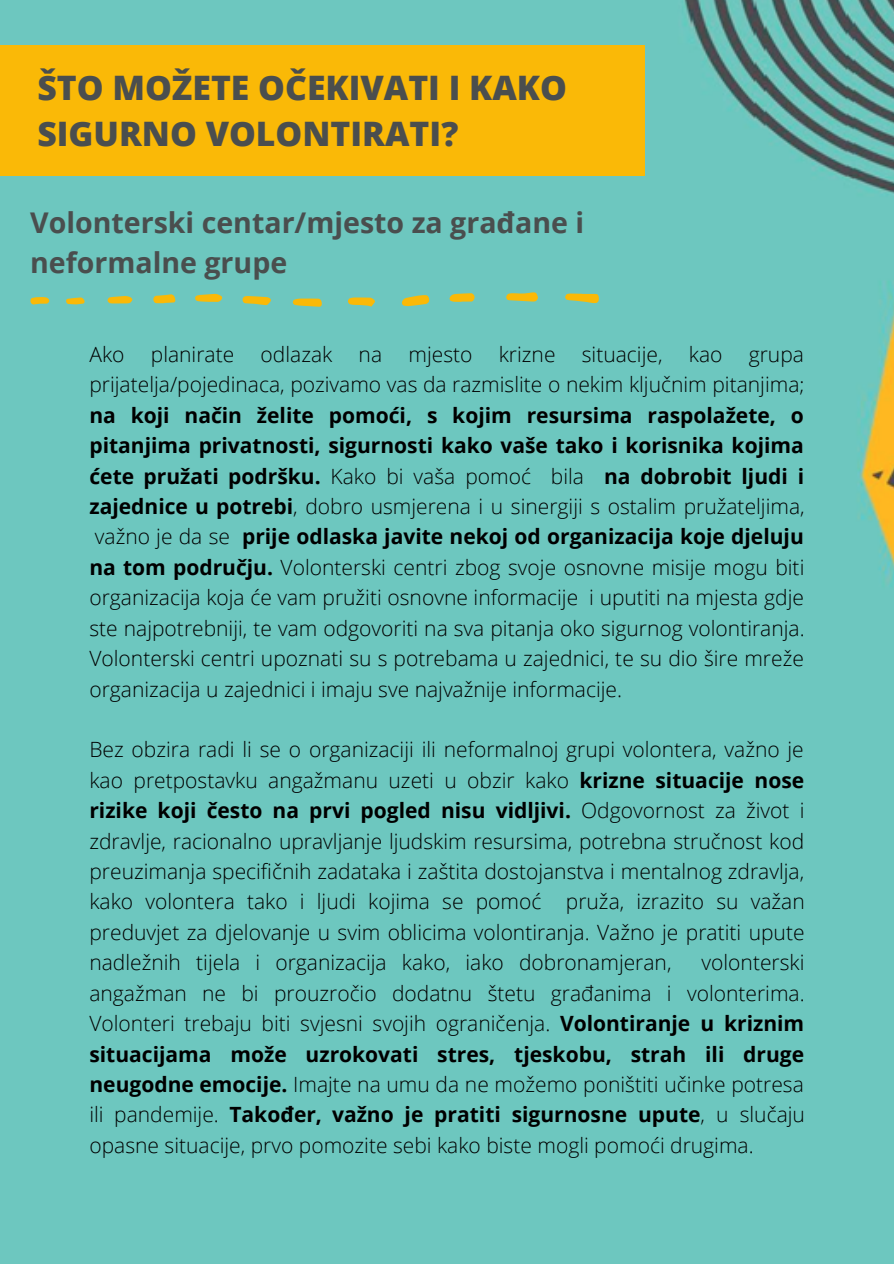
<style>
.page{position:relative;width:894px;height:1264px;background:#fff}
.page>*{position:absolute;margin:0;border:0;box-sizing:border-box;transform-origin:0 0}
.t1{font:800 33.75px/46.2px "Open Sans";color:#4a4e4e}
.t2{font:700 28.5px/39.5px "Open Sans";color:#4a4e4e}
.t3{font:300 21px/30.5px "Open Sans";color:#000;text-align:justify}
.s1{font-weight:700}
</style>
<div class="page">
<div style="left:0;top:0;width:893px;height:1263px;background:#6dc7bf"></div>
<div style="left:0;top:45px;width:644px;height:130px;background:#fab907"></div>
<svg style="left:565px;top:293px;width:34px;height:10px"></svg>
<svg style="left:401px;top:295px;width:28px;height:11px"></svg>
<svg style="left:506px;top:292px;width:32px;height:9px"></svg>
<svg style="left:292px;top:298px;width:30px;height:9px"></svg>
<svg style="left:242px;top:296px;width:29px;height:9px"></svg>
<svg style="left:348px;top:297px;width:27px;height:9px"></svg>
<svg style="left:449px;top:293px;width:25px;height:9px"></svg>
<svg style="left:195px;top:294px;width:27px;height:8px"></svg>
<svg style="left:153px;top:294px;width:22px;height:9px"></svg>
<svg style="left:107px;top:296px;width:25px;height:7px"></svg>
<svg style="left:30px;top:297px;width:19px;height:7px"></svg>
<svg style="left:66px;top:297px;width:19px;height:7px"></svg>
<p class="t1" style="left:37px;top:64px;width:531px">ŠTO MOŽETE OČEKIVATI I KAKO<br>SIGURNO VOLONTIRATI?</p>
<p class="t2" style="left:30px;top:202px;width:555px">Volonterski centar/mjesto za građane i neformalne grupe</p>
<p class="t3" style="left:89px;top:338px;width:37px">Ako</p>
<p class="t3" style="left:151px;top:338px;width:85px">planirate</p>
<p class="t3" style="left:260px;top:338px;width:73px">odlazak</p>
<p class="t3" style="left:358px;top:338px;width:25px">na</p>
<p class="t3" style="left:408px;top:338px;width:65px">mjesto</p>
<p class="t3" style="left:498px;top:338px;width:58px">krizne</p>
<p class="t3" style="left:581px;top:338px;width:82px">situacije,</p>
<p class="t3" style="left:688px;top:338px;width:35px">kao</p>
<p class="t3" style="left:89px;top:338px;width:716px;text-indent:659px">grupa prijatelja/pojedinaca, pozivamo vas da razmislite o nekim ključnim pitanjima; <span class="s1">na koji način želite pomoći, s kojim resursima raspolažete, o pitanjima privatnosti, sigurnosti kako vaše tako i korisnika kojima ćete pružati podršku.</span> Kako bi vaša pomoć bila <span class="s1">na dobrobit ljudi i zajednice u potrebi</span>, dobro usmjerena i u sinergiji s ostalim pružateljima, važno je da se <span class="s1">prije odlaska javite nekoj od organizacija koje djeluju na tom području.</span> Volonterski centri zbog svoje osnovne misije mogu biti organizacija koja će vam pružiti osnovne informacije i uputiti na mjesta gdje ste najpotrebniji, te vam odgovoriti na sva pitanja oko sigurnog volontiranja.<br>Volonterski centri upoznati su s potrebama u zajednici, te su dio šire mreže organizacija u zajednici i imaju sve najvažnije informacije.</p>
<p class="t3" style="left:89px;top:734px;width:716px">Bez obzira radi li se o organizaciji ili neformalnoj grupi volontera, važno je kao pretpostavku angažmanu uzeti u obzir kako <span class="s1">krizne situacije nose rizike koji često na prvi pogled nisu vidljivi.</span> Odgovornost za život i zdravlje, racionalno upravljanje ljudskim resursima, potrebna stručnost kod preuzimanja specifičnih zadataka i zaštita dostojanstva i mentalnog zdravlja, kako volontera tako i ljudi kojima se pomoć pruža, izrazito su važan preduvjet za djelovanje u svim oblicima volontiranja. Važno je pratiti upute nadležnih tijela i organizacija kako, iako dobronamjeran,</p>
<p class="t3" style="left:89px;top:946px;width:716px;text-indent:612px">volonterski angažman ne bi prouzročio dodatnu štetu građanima i volonterima.<br>Volonteri trebaju biti svjesni svojih ograničenja. <span class="s1">Volontiranje u kriznim situacijama može uzrokovati stres, tjeskobu, strah ili druge neugodne emocije.</span> Imajte na umu da ne možemo poništiti učinke potresa ili pandemije. <span class="s1">Također, važno je pratiti sigurnosne upute</span>, u slučaju opasne situacije, prvo pomozite sebi kako biste mogli pomoći drugima.</p>
</div>
